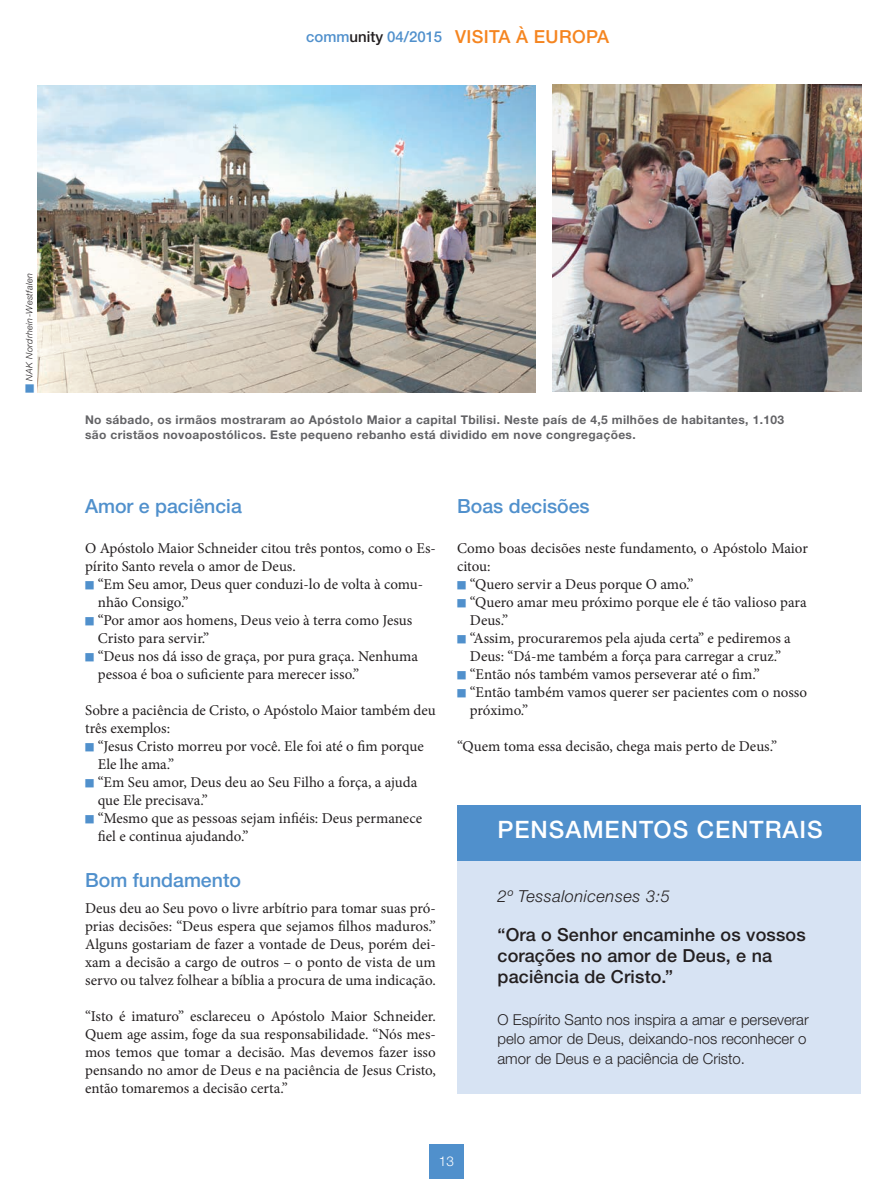
<style>
.page{position:relative;width:893px;height:1191px;background:#fff}
.page>*{position:absolute;margin:0;border:0;box-sizing:border-box;transform-origin:0 0}
._07_KG_Lauftext{font:500 24px "Helvetica Neue LTW1 G";letter-spacing:.04em;color:#fff}
._05_Zwischenzeile__e{font:500 19.5px "Helvetica Neue LTW1 G";color:#5090cc}
._07_KG_Lauftext_Fett{font:500 18px/21px "Helvetica Neue LTW1 G";letter-spacing:.01em;color:#231f20}
._14_Rubrikzeile_oben{font:500 18px "Helvetica Neue LTW1 G";letter-spacing:.02em;color:#f58520}
._07_KG_Bibelwort{font:italic 300 16.5px "Helvetica Neue LTW1 G";letter-spacing:.03em;color:#231f20}
._04_Lautext_Aufzählu{font:15px/18px "Minion Pro";color:#231f20}
._04_Lauftext{font:15px/18px "Minion Pro";color:#231f20;text-align:justify}
._04_Lauftext_vor_Auf{font:15px/18px "Minion Pro";letter-spacing:-.005em;color:#231f20}
._07_KG_Lauftext-2{font:300 15px/19.5px "Helvetica Neue LTW1 G";color:#231f20}
.Einf__Abs{font:500 15px "Helvetica Neue LTW1 G";color:#5090cc}
.Einf__Abs-2{font:300 13.5px "Helvetica Neue LTW1 G";color:#fff}
._06_BU{font:700 12px/14.4px "Helvetica Neue LTW1 G";letter-spacing:.03em;color:#636366}
._11_Fotonachweis{font:italic 300 9px "Helvetica Neue LTW1 G";letter-spacing:.035em;color:#231f20}
.s1{color:#231f20}
.s2{color:#5090cc}
</style>
<div class="page">
<div style="left:429px;top:1144px;width:34px;height:34px;background:#5090cc"></div>
<div style="left:457px;top:805px;width:404px;height:288px;background:#d7e3f3"></div>
<div style="left:457px;top:805px;width:404px;height:55px;background:#5090cc"></div>
<img style="left:38px;top:85px;width:497px;height:307px">
<img style="left:552px;top:84px;width:309px;height:308px">
<p class="Einf__Abs" style="left:306px;top:27px;width:138px">comm<span class="s1">unity</span> 04/2015</p>
<p class="_14_Rubrikzeile_oben" style="left:455px;top:25px;width:156px">VISITA À EUROPA</p>
<p class="_11_Fotonachweis" style="left:24px;top:392px;width:121px;rotate:-90deg"><span class="s2">■</span> NAK Nordrhein-Westfalen</p>
<p class="_06_BU" style="left:85px;top:413px;width:701px">No sábado, os irmãos mostraram ao Apóstolo Maior a capital Tbilisi. Neste país de 4,5 milhões de habitantes, 1.103 são cristãos novoapostólicos. Este pequeno rebanho está dividido em nove congregações.</p>
<p class="_05_Zwischenzeile__e" style="left:85px;top:494px;width:158px">Amor e paciência</p>
<p class="_04_Lauftext_vor_Auf" style="left:85px;top:539px;width:352px">O Apóstolo Maior Schneider citou três pontos, como o Es&shy;pírito Santo revela o amor de Deus.</p>
<p class="_04_Lautext_Aufzählu" style="left:98px;top:575px;width:327px;text-indent:-13px"><span class="s2">■</span> “Em Seu amor, Deus quer conduzi-lo de volta à comu&shy;nhão Consigo.”</p>
<p class="_04_Lautext_Aufzählu" style="left:98px;top:611px;width:316px;text-indent:-13px"><span class="s2">■</span> “Por amor aos homens, Deus veio à terra como Jesus<br>Cristo para servir.”</p>
<p class="_04_Lautext_Aufzählu" style="left:98px;top:647px;width:322px;text-indent:-13px"><span class="s2">■</span> “Deus nos dá isso de graça, por pura graça. Nenhuma pessoa é boa o suficiente para merecer isso.”</p>
<p class="_04_Lauftext_vor_Auf" style="left:85px;top:701px;width:352px">Sobre a paciência de Cristo, o Apóstolo Maior também deu três exemplos:</p>
<p class="_04_Lautext_Aufzählu" style="left:98px;top:737px;width:327px;text-indent:-13px"><span class="s2">■</span> “Jesus Cristo morreu por você. Ele foi até o fim porque<br>Ele lhe ama.”</p>
<p class="_04_Lautext_Aufzählu" style="left:98px;top:773px;width:321px;text-indent:-13px"><span class="s2">■</span> “Em Seu amor, Deus deu ao Seu Filho a força, a ajuda que Ele precisava.”</p>
<p class="_04_Lautext_Aufzählu" style="left:98px;top:809px;width:326px;text-indent:-13px"><span class="s2">■</span> “Mesmo que as pessoas sejam infiéis: Deus permanece fiel e continua ajudando.”</p>
<p class="_05_Zwischenzeile__e" style="left:85px;top:868px;width:157px">Bom fundamento</p>
<p class="_04_Lauftext" style="left:85px;top:899px;width:352px">Deus deu ao Seu povo o livre arbítrio para tomar suas pró&shy;prias decisões: “Deus espera que sejamos filhos maduros.” Alguns gostariam de fazer a vontade de Deus, porém dei&shy;xam a decisão a cargo de outros – o ponto de vista de um servo ou talvez folhear a bíblia a procura de uma indicação.</p>
<p class="_04_Lauftext" style="left:85px;top:1007px;width:352px">“Isto é imaturo” esclareceu o Apóstolo Maior Schneider.<br>Quem age assim, foge da sua responsabilidade. “Nós mes&shy;mos temos que tomar a decisão. Mas devemos fazer isso pensando no amor de Deus e na paciência de Jesus Cristo, então tomaremos a decisão certa.”</p>
<p class="_05_Zwischenzeile__e" style="left:457px;top:494px;width:134px">Boas decisões</p>
<p class="_04_Lauftext_vor_Auf" style="left:457px;top:539px;width:352px">Como boas decisões neste fundamento, o Apóstolo Maior citou:</p>
<p class="_04_Lautext_Aufzählu" style="left:457px;top:575px;width:238px"><span class="s2">■</span> “Quero servir a Deus porque O amo.”</p>
<p class="_04_Lautext_Aufzählu" style="left:470px;top:593px;width:338px;text-indent:-13px"><span class="s2">■</span> “Quero amar meu próximo porque ele é tão valioso para<br>Deus.”</p>
<p class="_04_Lautext_Aufzählu" style="left:457px;top:629px;width:335px;text-align:center"><span class="s2">■</span> “Assim, procuraremos pela ajuda certa” e pediremos a<br>Deus: “Dá-me também a força para carregar a cruz.”</p>
<p class="_04_Lautext_Aufzählu" style="left:457px;top:665px;width:304px"><span class="s2">■</span> “Então nós também vamos perseverar até o fim.”</p>
<p class="_04_Lautext_Aufzählu" style="left:470px;top:683px;width:339px;text-indent:-13px"><span class="s2">■</span> “Então também vamos querer ser pacientes com o nosso próximo.”</p>
<p class="_04_Lauftext" style="left:457px;top:737px;width:321px">“Quem toma essa decisão, chega mais perto de Deus.”</p>
<p class="_07_KG_Lauftext" style="left:497px;top:815px;width:327px">PENSAMENTOS CENTRAIS</p>
<p class="_07_KG_Bibelwort" style="left:497px;top:886px;width:174px">2º Tessalonicenses 3:5</p>
<p class="_07_KG_Lauftext_Fett" style="left:497px;top:924px;width:310px">“Ora o Senhor encaminhe os vossos corações no amor de Deus, e na paciência de Cristo.”</p>
<p class="_07_KG_Lauftext-2" style="left:497px;top:1009px;width:313px">O Espírito Santo nos inspira a amar e perseverar pelo amor de Deus, deixando-nos reconhecer o amor de Deus e a paciência de Cristo.</p>
<p class="Einf__Abs-2" style="left:439px;top:1153px;width:17px">13</p>
</div>
